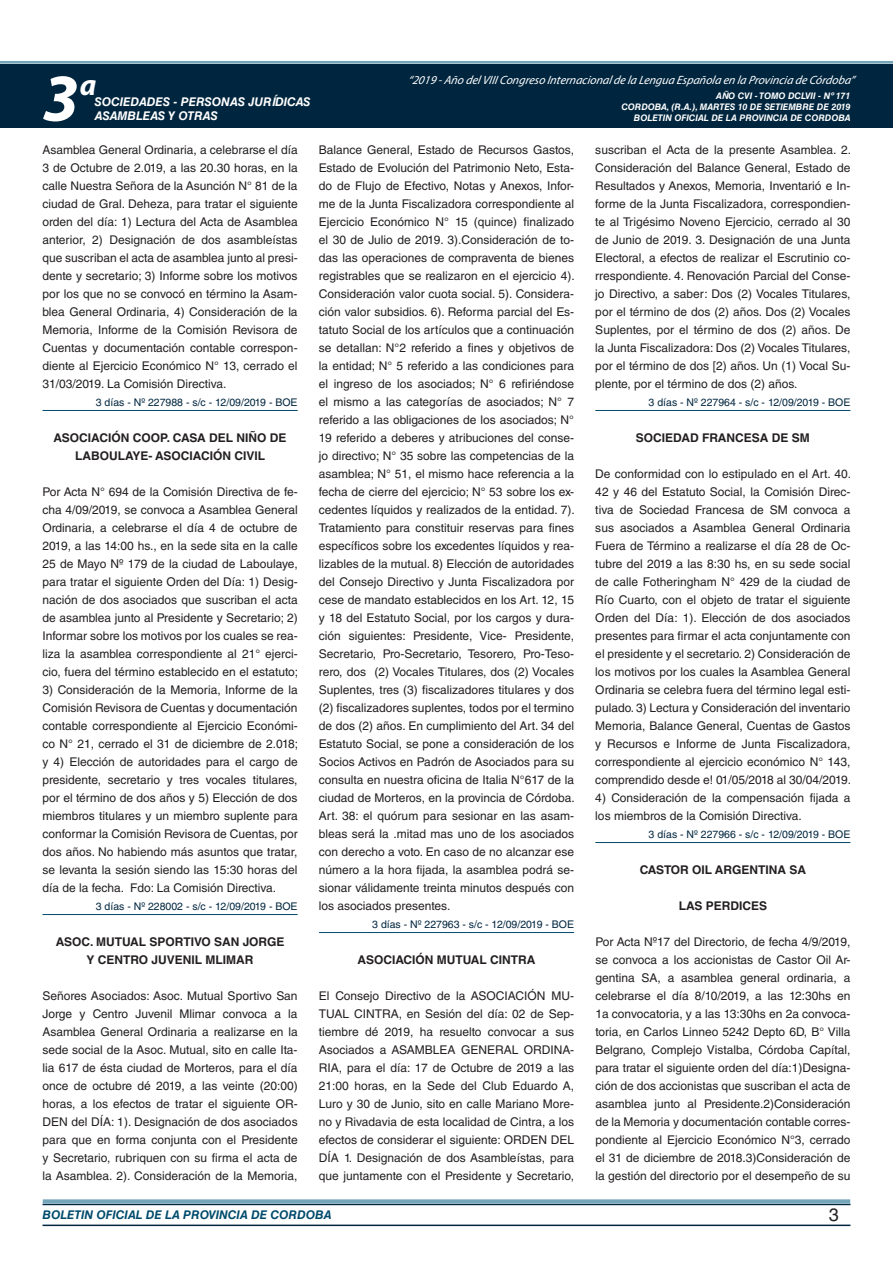
<style>
.page{position:relative;width:893px;height:1263px;background:#fff}
.page>*{position:absolute;margin:0;border:0;box-sizing:border-box;transform-origin:0 0}
.t1{font:italic 700 67.5px "Myriad Pro";color:#fff}
.t2{font:italic 700 30px "Myriad Pro";color:#fff}
.t3{font:18px "Helvetica LT Std";color:#231f20}
.t4{font:12px/18px "Helvetica LT Std";color:#231f20;text-align:justify}
.t5{font:700 12px/18px "Helvetica LT Std";color:#231f20;text-align:center}
.t6{font:italic 12px "Myriad Pro";color:#fff}
.t7{font:italic 700 12px "Helvetica LT Std";color:#fff}
.t8{font:italic 700 12px "Helvetica LT Std";color:#004b6c}
.t9{font:10.5px "Helvetica LT Std";color:#00263f}
.t10{font:italic 700 9px/10.8px "Helvetica LT Std";color:#fff;text-align:right}
</style>
<div class="page">
<div style="left:0;top:61px;width:893px;height:6px;background:#fff;opacity:.75"></div>
<div style="left:0;top:64px;width:893px;height:64px;background:#00263f"></div>
<hr style="left:43px;top:1224px;width:807px;height:2px;background:#00263f">
<div style="left:42px;top:1198px;width:809px;height:8px;background:#fff;opacity:.75"></div>
<hr style="left:43px;top:410px;width:255px;height:1px;background:#004b6c">
<hr style="left:43px;top:914px;width:255px;height:1px;background:#004b6c">
<hr style="left:319px;top:932px;width:255px;height:1px;background:#004b6c">
<hr style="left:595px;top:410px;width:255px;height:1px;background:#004b6c">
<hr style="left:595px;top:842px;width:255px;height:1px;background:#004b6c">
<h2 class="t2" style="left:80px;top:66px;width:18px">a</h2>
<p class="t6" style="left:408px;top:72px;width:448px">“2019 -Año delVIIICongreso Internacionalde la Lengua Esp añola en la Provincia de Córdoba”</p>
<h1 class="t1" style="left:43px;top:54px;width:38px">3</h1>
<p class="t10" style="left:621px;top:91px;width:231px">AÑO CVI - TOMO DCLVII - Nº 171<br>CORDOBA, (R.A.), MARTES 10 DE SETIEMBRE DE 2019<br>BOLETIN OFICIAL DE LA PROVINCIA DE CORDOBA</p>
<p class="t7" style="left:95px;top:94px;width:217px">SOCIEDADES - PERSONAS JURÍDICAS</p>
<p class="t7" style="left:95px;top:109px;width:125px">ASAMBLEAS Y OTRAS</p>
<p class="t4" style="left:43px;top:141px;width:257px">Asamblea General Ordinaria, a celebrarse el día 3 de Octubre de 2.019, a las 20.30 horas, en la calle Nuestra Señora de la Asunción N° 81 de la ciudad de Gral. Deheza, para tratar el siguiente orden del día: 1) Lectura del Acta de Asamblea anterior, 2) Designación de dos asambleístas que suscriban el acta de asamblea junto al presi&shy;dente y secretario; 3) Informe sobre los motivos por los que no se convocó en término la Asam&shy;blea General Ordinaria, 4) Consideración de la Memoria, Informe de la Comisión Revisora de Cuentas y documentación contable correspon&shy;diente al Ejercicio Económico N° 13, cerrado el 31/03/2019. La Comisión Directiva.</p>
<p class="t9" style="left:96px;top:396px;width:203px">3 días - Nº 227988 - s/c - 12/09/2019 - BOE</p>
<p class="t5" style="left:54px;top:428px;width:17px">ASOCI</p>
<p class="t5" style="left:91px;top:428px;width:52px">ACIÓN COOP</p>
<p class="t5" style="left:167px;top:428px;width:52px">. CASA DEL</p>
<p class="t5" style="left:237px;top:428px;width:42px">NIÑODE</p>
<p class="t5" style="left:75px;top:446px;width:34px">LABOUL</p>
<p class="t5" style="left:125px;top:446px;width:47px">AYE - ASOCI</p>
<p class="t5" style="left:193px;top:446px;width:68px">ACIÓN CIVIL</p>
<p class="t4" style="left:43px;top:483px;width:257px">Por Acta N° 694 de la Comisión Directiva de fe&shy;cha 4/09/2019, se convoca a Asamblea General Ordinaria, a celebrarse el día 4 de octubre de 2019, a las 14:00 hs., en la sede sita en la calle 25 de Mayo Nº 179 de la ciudad de Laboulaye, para tratar el siguiente Orden del Día: 1) Desig&shy;nación de dos asociados que suscriban el acta de asamblea junto al Presidente y Secretario; 2)<br>Informar sobre los motivos por los cuales se rea&shy;liza la asamblea correspondiente al 21° ejerci&shy;cio, fuera del término establecido en el estatuto;</p>
<p class="t4" style="left:43px;top:681px;width:257px">3) Consideración de la Memoria, Informe de la Comisión Revisora de Cuentas y documentación contable correspondiente al Ejercicio Económi&shy;co N° 21, cerrado el 31 de diciembre de 2.018; y 4) Elección de autoridades para el cargo de presidente, secretario y tres vocales titulares, por el término de dos años y 5) Elección de dos miembros titulares y un miembro suplente para conformar la Comisión Revisora de Cuentas, por dos años. No habiendo más asuntos que tratar, se levanta la sesión siendo las 15:30 horas del día de la fecha. Fdo: La Comisión Directiva.</p>
<p class="t9" style="left:96px;top:900px;width:203px">3 días - Nº 228002 - s/c - 12/09/2019 - BOE</p>
<p class="t5" style="left:56px;top:932px;width:230px">ASOC. MUTUAL SPORTIVO SAN JORGE<br>Y CENTRO JUVENIL MLIMAR</p>
<p class="t4" style="left:43px;top:987px;width:257px">Señores Asociados: Asoc. Mutual Sportivo San Jorge y Centro Juvenil Mlimar convoca a la Asamblea General Ordinaria a realizarse en la sede social de la Asoc. Mutual, sito en calle Ita&shy;lia 617 de ésta ciudad de Morteros, para el día once de octubre dé 2019, a las veinte (20:00) horas, a los efectos de tratar el siguiente OR-DEN del DÍA: 1). Designación de dos asociados para que en forma conjunta con el Presidente y Secretario, rubriquen con su firma el acta de la Asamblea. 2). Consideración de la Memoria,</p>
<p class="t4" style="left:319px;top:141px;width:257px">Balance General, Estado de Recursos Gastos, Estado de Evolución del Patrimonio Neto, Esta&shy;do de Flujo de Efectivo, Notas y Anexos, Infor&shy;me de la Junta Fiscalizadora correspondiente al Ejercicio Económico N° 15 (quince) finalizado el 30 de Julio de 2019. 3).Consideración de to&shy;das las operaciones de compraventa de bienes registrables que se realizaron en el ejercicio 4).<br>Consideración valor cuota social. 5). Considera&shy;ción valor subsidios. 6). Reforma parcial del Es&shy;tatuto Social de los artículos que a continuación se detallan: N°2 referido a fines y objetivos de la entidad; N° 5 referido a las condiciones para el ingreso de los asociados; N° 6 refiriéndose el mismo a las categorías de asociados; N° 7 referido a las obligaciones de los asociados; N° 19 referido a deberes y atribuciones del conse&shy;jo directivo; N° 35 sobre las competencias de la asamblea; N° 51, el mismo hace referencia a la fecha de cierre del ejercicio; N° 53 sobre los ex&shy;cedentes líquidos y realizados de la entidad. 7).<br>Tratamiento para constituir reservas para fines específicos sobre los excedentes líquidos y rea&shy;lizables de la mutual. 8) Elección de autoridades del Consejo Directivo y Junta Fiscalizadora por cese de mandato establecidos en los Art. 12, 15 y 18 del Estatuto Social, por los cargos y dura&shy;ción siguientes: Presidente, Vice- Presidente, Secretario, Pro-Secretario, Tesorero, Pro-Teso&shy;rero, dos (2) Vocales Titulares, dos (2) Vocales Suplentes, tres (3) fiscalizadores titulares y dos (2) fiscalizadores suplentes, todos por el termino de dos (2) años. En cumplimiento del Art. 34 del Estatuto Social, se pone a consideración de los Socios Activos en Padrón de Asociados para su consulta en nuestra oficina de Italia N°617 de la ciudad de Morteros, en la provincia de Córdoba.<br>Art. 38: el quórum para sesionar en las asam&shy;bleas será la .mitad mas uno de los asociados con derecho a voto. En caso de no alcanzar ese número a la hora fijada, la asamblea podrá se&shy;sionar válidamente treinta minutos después con los asociados presentes.</p>
<p class="t9" style="left:372px;top:918px;width:203px">3 días - Nº 227963 - s/c - 12/09/2019 - BOE</p>
<p class="t5" style="left:358px;top:950px;width:17px">ASOCI</p>
<p class="t5" style="left:395px;top:950px;width:51px">ACIÓN MUTU</p>
<p class="t5" style="left:471px;top:950px;width:28px">AL CINTR</p>
<p class="t5" style="left:527px;top:950px;width:10px">A</p>
<p class="t4" style="left:319px;top:987px;width:257px">El Consejo Directivo de la ASOCIACIÓN MU-TUAL CINTRA, en Sesión del día: 02 de Sep&shy;tiembre dé 2019, ha resuelto convocar a sus Asociados a ASAMBLEA GENERAL ORDINA-RIA, para el día: 17 de Octubre de 2019 a las 21:00 horas, en la Sede del Club Eduardo A, Luro y 30 de Junio, sito en calle Mariano More&shy;no y Rivadavia de esta localidad de Cintra, a los efectos de considerar el siguiente: ORDEN DEL DÍA 1. Designación de dos Asambleístas, para que juntamente con el Presidente y Secretario,</p>
<p class="t4" style="left:595px;top:141px;width:257px">suscriban el Acta de la presente Asamblea. 2.<br>Consideración del Balance General, Estado de Resultados y Anexos, Memoria, Inventarió e In&shy;forme de la Junta Fiscalizadora, correspondien&shy;te al Trigésimo Noveno Ejercicio, cerrado al 30 de Junio de 2019. 3. Designación de una Junta Electoral, a efectos de realizar el Escrutinio co&shy;rrespondiente. 4. Renovación Parcial del Conse&shy;jo Directivo, a saber: Dos (2) Vocales Titulares, por el término de dos (2) años. Dos (2) Vocales Suplentes, por el término de dos (2) años. De la Junta Fiscalizadora: Dos (2) Vocales Titulares, por el término de dos [2) años. Un (1) Vocal Su&shy;plente, por el término de dos (2) años.</p>
<p class="t9" style="left:649px;top:396px;width:203px">3 días - Nº 227964 - s/c - 12/09/2019 - BOE</p>
<p class="t5" style="left:636px;top:428px;width:166px">SOCIEDAD FRANCESA DE SM</p>
<p class="t4" style="left:595px;top:465px;width:257px">De conformidad con lo estipulado en el Art. 40.<br>42 y 46 del Estatuto Social, la Comisión Direc&shy;tiva de Sociedad Francesa de SM convoca a sus asociados a Asamblea General Ordinaria Fuera de Término a realizarse el día 28 de Oc&shy;tubre del 2019 a las 8:30 hs, en su sede social de calle Fotheringham N° 429 de la ciudad de Río Cuarto, con el objeto de tratar el siguiente Orden del Día: 1). Elección de dos asociados presentes para firmar el acta conjuntamente con el presidente y el secretario. 2) Consideración de los motivos por los cuales la Asamblea General Ordinaria se celebra fuera del término legal esti&shy;pulado. 3) Lectura y Consideración del inventario Memoria, Balance General, Cuentas de Gastos y Recursos e Informe de Junta Fiscalizadora, correspondiente al ejercicio económico N° 143, comprendido desde e! 01/05/2018 al 30/04/2019.</p>
<p class="t4" style="left:595px;top:789px;width:257px">4) Consideración de la compensación fijada a los miembros de la Comisión Directiva.</p>
<p class="t9" style="left:649px;top:828px;width:203px">3 días - Nº 227966 - s/c - 12/09/2019 - BOE</p>
<p class="t5" style="left:640px;top:860px;width:168px">CASTOR OIL ARGENTINA SA</p>
<p class="t5" style="left:679px;top:896px;width:36px">LAS PERDICES</p>
<p class="t4" style="left:595px;top:933px;width:257px">Por Acta Nº17 del Directorio, de fecha 4/9/2019, se convoca a los accionistas de Castor Oil Ar&shy;gentina SA, a asamblea general ordinaria, a celebrarse el día 8/10/2019, a las 12:30hs en 1a convocatoria, y a las 13:30hs en 2a convoca&shy;toria, en Carlos Linneo 5242 Depto 6D, B° Villa Belgrano, Complejo Vistalba, Córdoba Capítal, para tratar el siguiente orden del día:1)Designa&shy;ción de dos accionistas que suscriban el acta de asamblea junto al Presidente.2)Consideración de la Memoria y documentación contable corres&shy;pondiente al Ejercicio Económico N°3, cerrado el 31 de diciembre de 2018.3)Consideración de la gestión del directorio por el desempeño de su</p>
<p class="t8" style="left:43px;top:1208px;width:290px">BOLETIN OFICIAL DE LA PROVINCIA DE CORDOBA</p>
<h3 class="t3" style="left:829px;top:1204px;width:12px">3</h3>
</div>
